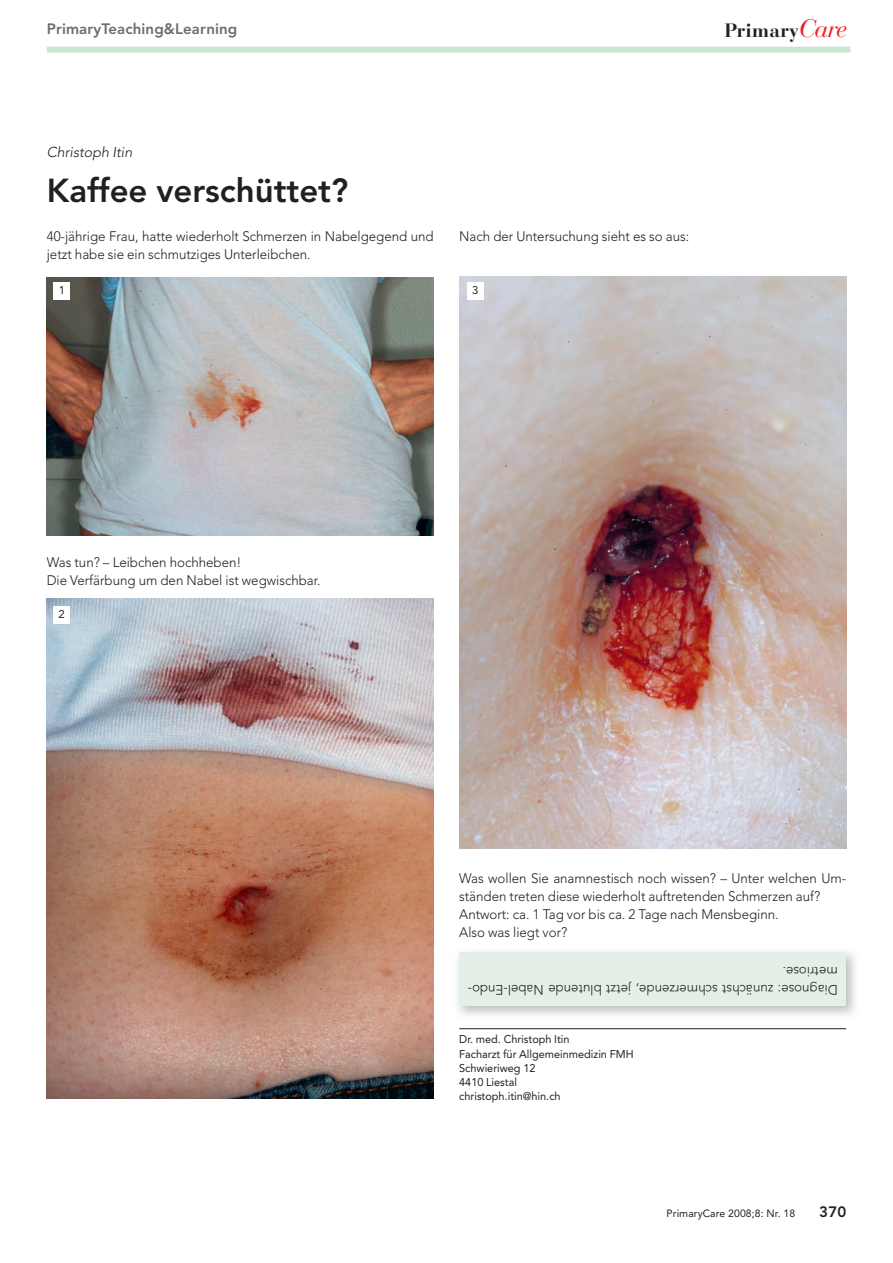
<style>
.page{position:relative;width:893px;height:1263px;background:#fff}
.page>*{position:absolute;margin:0;border:0;box-sizing:border-box;transform-origin:0 0}
.t1{font:800 33px "Avenir";color:#231f20}
.t2{font:700 19.2px "Bauer Bodoni";letter-spacing:.01em;color:#231f20}
.t3{font:800 15px "Avenir";letter-spacing:.01em;color:#6c6d70}
.t4{font:800 15px "Avenir";color:#231f20}
.t5{font:300 14.25px "Avenir";color:#231f20}
.t6{font:300 13.65px/18.1px "Avenir";color:#231f20}
.t7{font:11.25px/14.2px "Avenir";color:#231f20}
.t8{font:10.5px "Avenir";letter-spacing:.01em;color:#231f20}
.s1{font-weight:400;font-style:italic;font-size:25.2px;color:#ee1d23}
</style>
<div class="page">
<div style="left:47px;top:47px;width:803px;height:6px;background:#cbe6d3"></div>
<hr style="left:459px;top:1028px;width:387px;height:1px;background:#231f20">
<img style="left:47px;top:278px;width:387px;height:257px">
<img style="left:459px;top:276px;width:387px;height:572px">
<img style="left:47px;top:599px;width:387px;height:500px">
<div style="left:459px;top:952px;width:387px;height:54px;background:#e4efe8"></div>
<div style="left:54px;top:282px;width:16px;height:18px;background:#fff"></div>
<div style="left:467px;top:282px;width:16px;height:18px;background:#fff"></div>
<div style="left:54px;top:606px;width:16px;height:17px;background:#fff"></div>
<p class="t3" style="left:47px;top:23px;width:192px">PrimaryTeaching&amp;Learning</p>
<h2 class="t2" style="left:725px;top:19px;width:124px">Primary<span class="s1">Care</span></h2>
<p class="t5" style="left:47px;top:147px;width:89px">Christoph Itin</p>
<h1 class="t1" style="left:47px;top:177px;width:303px">Kaffee verschüttet?</h1>
<p class="t6" style="left:47px;top:229px;width:388px">40-jährige Frau, hatte wiederholt Schmerzen in Nabelgegend und jetzt habe sie ein schmutziges Unterleibchen.</p>
<p class="t6" style="left:459px;top:229px;width:232px">Nach der Untersuchung sieht es so aus:</p>
<p class="t7" style="left:59px;top:284px;width:8px">1</p>
<p class="t7" style="left:472px;top:284px;width:8px">3</p>
<p class="t6" style="left:47px;top:554px;width:275px">Was tun? – Leibchen hochheben!<br>Die Verfärbung um den Nabel ist wegwischbar.</p>
<p class="t7" style="left:59px;top:608px;width:8px">2</p>
<p class="t6" style="left:459px;top:870px;width:388px">Was wollen Sie anamnestisch noch wissen? – Unter welchen Um&shy;ständen treten diese wiederholt auftretenden Schmerzen auf?<br>Antwort: ca. 1 Tag vor bis ca. 2 Tage nach Mensbeginn.<br>Also was liegt vor?</p>
<p class="t6" style="left:838px;top:998px;width:371px;rotate:-180deg">Diagnose: zunächst schmerzende, jetzt blutende Nabel-Endo&shy;metriose.</p>
<p class="t7" style="left:459px;top:1033px;width:176px">Dr. med. Christoph Itin<br>Facharzt für Allgemeinmedizin FMH<br>Schwieriweg 12<br>4410 Liestal<br>christoph.itin@hin.ch</p>
<p class="t8" style="left:667px;top:1209px;width:130px">PrimaryCare 2008;8: Nr. 18</p>
<p class="t4" style="left:819px;top:1206px;width:28px">370</p>
</div>
